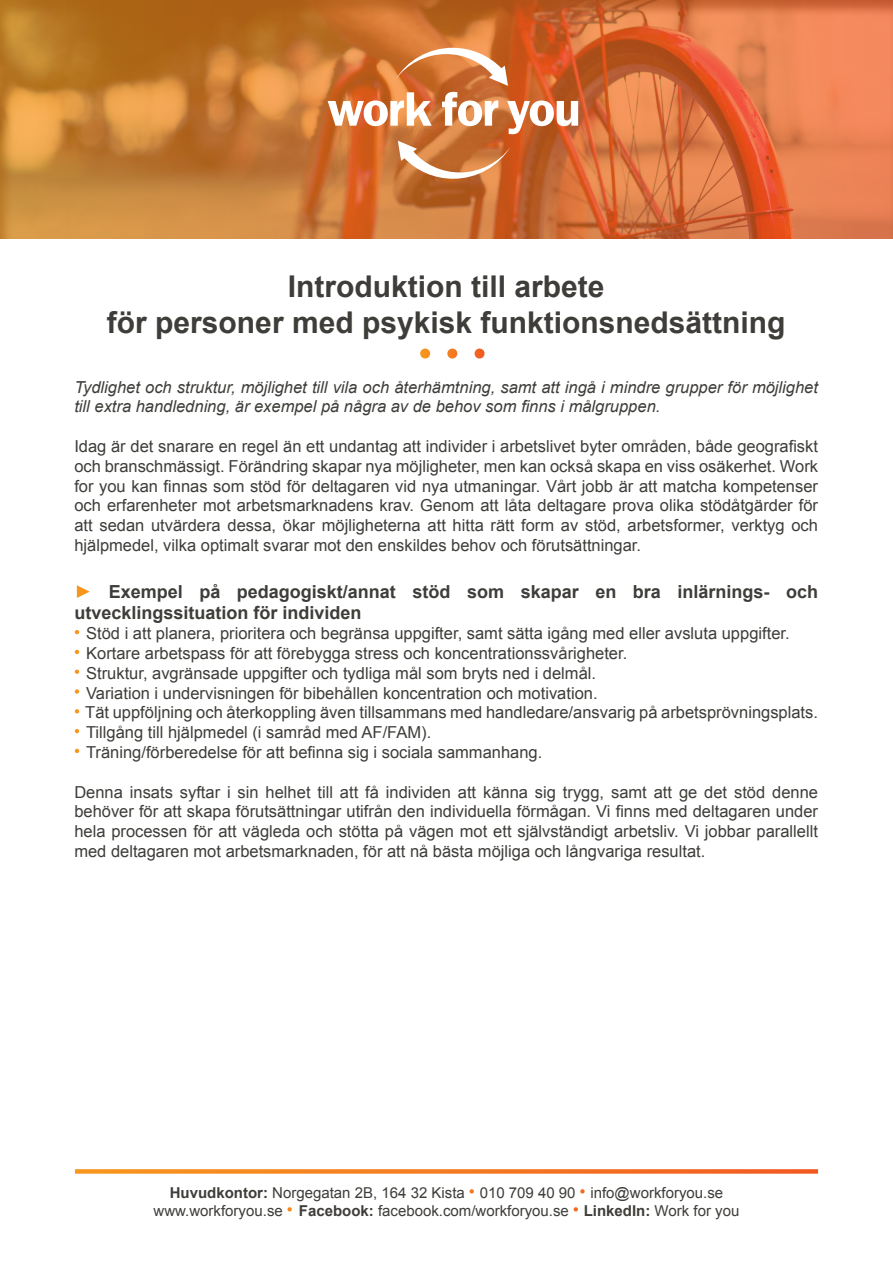
<style>
.page{position:relative;width:893px;height:1263px;background:#fff}
.page>*{position:absolute;margin:0;border:0;box-sizing:border-box;transform-origin:0 0}
.t1{font:700 34.5px "Arial";color:#fff}
.t2{font:700 30px "Arial";color:#3e3d39}
.t3{font:700 18px/21.6px "Arial";color:#3e3d39}
.t4{font:16.5px/19.8px "Arial";color:#3e3d39;text-align:justify}
.t5{font:italic 16.5px/19.8px "Arial";color:#3e3d39}
.t6{font:15px "Arial";color:#3e3d39}
.s1{font-style:italic;color:#fff}
.s2{font-weight:700;font-size:15px;color:#fff}
.s3{font-weight:700}
.s4{font-weight:700;color:#fff}
</style>
<div class="page">
<svg style="left:75px;top:1169px;width:743px;height:5px;background:#f58636"></svg>
<svg style="left:0;top:0;width:893px;height:238px;background:#d07739"></svg>
<svg style="left:396px;top:48px;width:112px;height:38px"></svg>
<svg style="left:398px;top:141px;width:112px;height:38px"></svg>
<svg style="left:328px;top:92px;width:104px;height:34px"></svg>
<svg style="left:442px;top:92px;width:56px;height:34px"></svg>
<svg style="left:507px;top:100px;width:71px;height:34px"></svg>
<p class="t2" style="left:288px;top:267px;width:318px">Introduktion till arbete</p>
<p class="t2" style="left:107px;top:303px;width:680px">för personer med psykisk funktionsnedsättning</p>
<p class="t1" style="left:419px;top:331px;width:68px">• • •</p>
<p class="t5" style="left:74px;top:377px;width:745px">Tydlighet och struktur, möjlighet till vila och återhämtning, samt att ingå i mindre grupper för möjlighet till extra handledning, är exempel på några av de behov som finns i målgruppen.</p>
<p class="t4" style="left:74px;top:436px;width:745px">Idag är det snarare en regel än ett undantag att individer i arbetslivet byter områden, både geografiskt och branschmässigt. Förändring skapar nya möjligheter, men kan också skapa en viss osäkerhet. Work for you kan finnas som stöd för deltagaren vid nya utmaningar. Vårt jobb är att matcha kompetenser och erfarenheter mot arbetsmarknadens krav. Genom att låta deltagare prova olika stödåtgärder för att sedan utvärdera dessa, ökar möjligheterna att hitta rätt form av stöd, arbetsformer, verktyg och hjälpmedel, vilka optimalt svarar mot den enskildes behov och förutsättningar.</p>
<p class="t3" style="left:74px;top:581px;width:745px"><span class="s1">►</span> Exempel på pedagogiskt/annat stöd som skapar en bra inlärnings- och utvecklingssituation för individen</p>
<p class="t4" style="left:74px;top:624px;width:717px"><span class="s2">•</span> Stöd i att planera, prioritera och begränsa uppgifter, samt sätta igång med eller avsluta uppgifter.</p>
<p class="t4" style="left:74px;top:643px;width:554px"><span class="s2">•</span> Kortare arbetspass för att förebygga stress och koncentrationssvårigheter.</p>
<p class="t4" style="left:74px;top:663px;width:523px"><span class="s2">•</span> Struktur, avgränsade uppgifter och tydliga mål som bryts ned i delmål.</p>
<p class="t4" style="left:74px;top:683px;width:525px"><span class="s2">•</span> Variation i undervisningen för bibehållen koncentration och motivation.</p>
<p class="t4" style="left:74px;top:703px;width:745px"><span class="s2">•</span> Tät uppföljning och återkoppling även tillsammans med handledare/ansvarig på arbetsprövningsplats.</p>
<p class="t4" style="left:74px;top:723px;width:358px"><span class="s2">•</span> Tillgång till hjälpmedel (i samråd med AF/FAM).</p>
<p class="t4" style="left:74px;top:742px;width:469px"><span class="s2">•</span> Träning/förberedelse för att befinna sig i sociala sammanhang.</p>
<p class="t4" style="left:74px;top:782px;width:745px">Denna insats syftar i sin helhet till att få individen att känna sig trygg, samt att ge det stöd denne behöver för att skapa förutsättningar utifrån den individuella förmågan. Vi finns med deltagaren under hela processen för att vägleda och stötta på vägen mot ett självständigt arbetsliv. Vi jobbar parallellt med deltagaren mot arbetsmarknaden, för att nå bästa möjliga och långvariga resultat.</p>
<p class="t6" style="left:170px;top:1183px;width:555px"><span class="s3">Huvudkontor:</span> Norgegatan 2B, 164 32 Kista <span class="s4">•</span> 010 709 40 90 <span class="s4">•</span> info@workforyou.se</p>
<p class="t6" style="left:154px;top:1201px;width:587px">www.workforyou.se <span class="s4">•</span> <span class="s3">Facebook:</span> facebook.com/workforyou.se <span class="s4">•</span> <span class="s3">LinkedIn:</span> Work for you</p>
</div>
